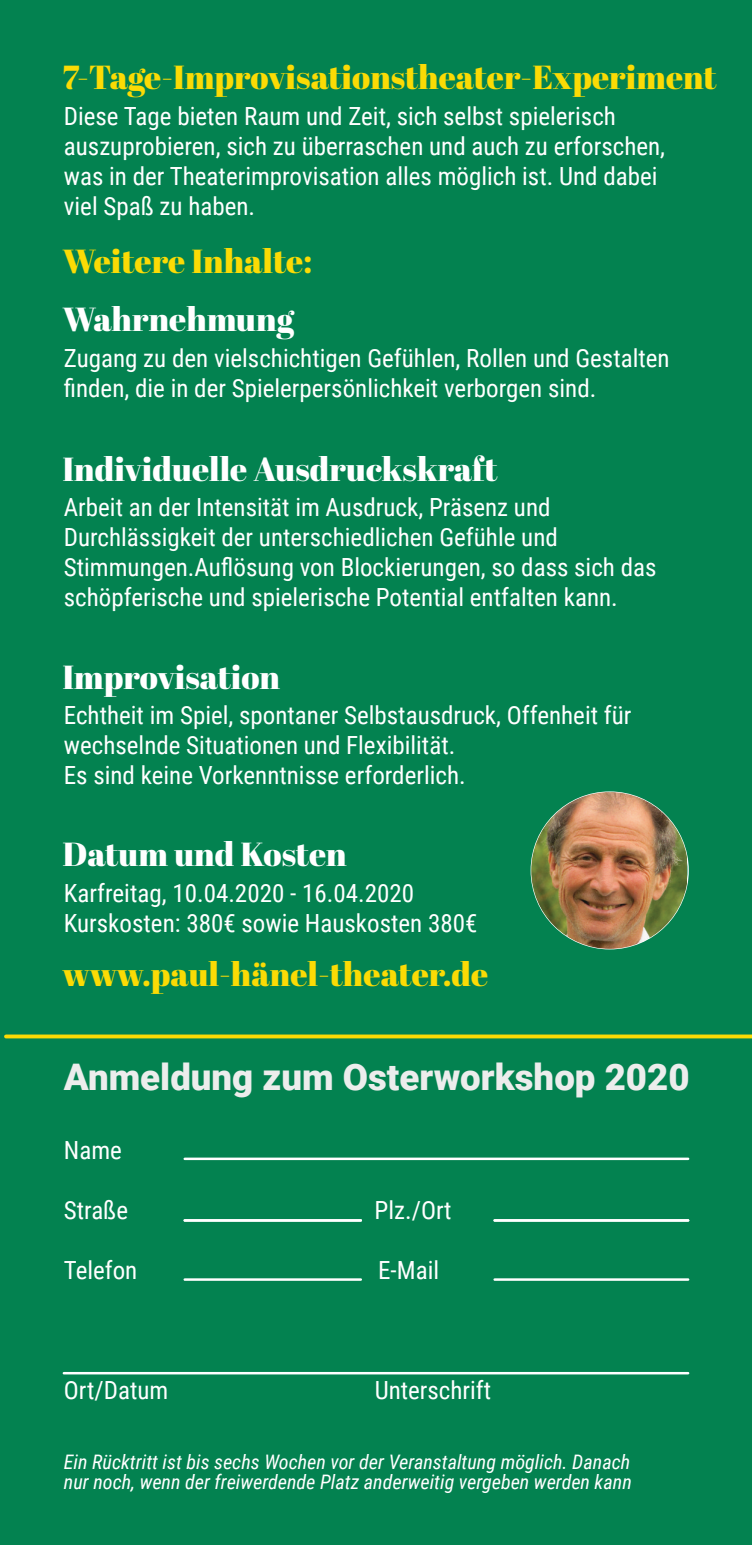
<style>
.page{position:relative;width:752px;height:1545px;background:#fff}
.page>*{position:absolute;margin:0;border:0;box-sizing:border-box;transform-origin:0 0}
.t1{font:900 36.75px "Roboto";color:#ecedec}
.t2{font:33.25px "Abril Fatface";color:#fbdb05}
.t3{font:33.25px "Abril Fatface";color:#fff}
.t4{font:25px/30px "Roboto Condensed";color:#fff}
.t5{font:italic 20px/20px "Roboto Condensed";color:#fff}
</style>
<div class="page">
<div style="left:0;top:0;width:751px;height:1545px;background:#038250"></div>
<svg style="left:6px;top:1034px;width:745px;height:4px;background:#d9cf0f"></svg>
<img style="left:531px;top:792px;width:155px;height:157px;border-radius:50%">
<hr style="left:185px;top:1158px;width:502px;height:2px;background:#fff">
<hr style="left:64px;top:1372px;width:623px;height:2px;background:#fff">
<hr style="left:185px;top:1219px;width:175px;height:3px;background:#fff">
<hr style="left:494px;top:1219px;width:193px;height:3px;background:#fff">
<hr style="left:185px;top:1278px;width:175px;height:3px;background:#fff">
<hr style="left:494px;top:1278px;width:193px;height:3px;background:#fff">
<h2 class="t2" style="left:62px;top:54px;width:655px">7-Tage-Improvisationstheater-Experiment</h2>
<p class="t4" style="left:64px;top:103px;width:602px">Diese Tage bieten Raum und Zeit, sich selbst spielerisch auszuprobieren, sich zu überraschen und auch zu erforschen, was in der Theaterimprovisation alles möglich ist. Und dabei viel Spaß zu haben.</p>
<h2 class="t2" style="left:62px;top:238px;width:251px">Weitere Inhalte:</h2>
<h2 class="t3" style="left:62px;top:296px;width:233px">Wahrnehmung</h2>
<p class="t4" style="left:64px;top:345px;width:607px">Zugang zu den vielschichtigen Gefühlen, Rollen und Gestalten finden, die in der Spielerpersönlichkeit verborgen sind.</p>
<h2 class="t3" style="left:62px;top:445px;width:436px">Individuelle Ausdruckskraft</h2>
<p class="t4" style="left:64px;top:495px;width:594px">Arbeit an der Intensität im Ausdruck, Präsenz und Durchlässigkeit der unterschiedlichen Gefühle und Stimmungen.Auflösung von Blockierungen, so dass sich das schöpferische und spielerische Potential entfalten kann.</p>
<h2 class="t3" style="left:62px;top:654px;width:219px">Improvisation</h2>
<p class="t4" style="left:64px;top:703px;width:569px">Echtheit im Spiel, spontaner Selbstausdruck, Offenheit für wechselnde Situationen und Flexibilität.<br>Es sind keine Vorkenntnisse erforderlich.</p>
<h2 class="t3" style="left:62px;top:831px;width:285px">Datum und Kosten</h2>
<p class="t4" style="left:64px;top:880px;width:415px">Karfreitag, 10.04.2020 - 16.04.2020<br>Kurskosten: 380€ sowie Hauskosten 380€</p>
<h2 class="t2" style="left:62px;top:951px;width:427px">www.paul-hänel-theater.de</h2>
<h1 class="t1" style="left:64px;top:1063px;width:627px">Anmeldung zum Osterworkshop 2020</h1>
<p class="t4" style="left:64px;top:1138px;width:59px">Name</p>
<p class="t4" style="left:64px;top:1198px;width:66px">Straße</p>
<p class="t4" style="left:374px;top:1198px;width:79px">Plz./Ort</p>
<p class="t4" style="left:64px;top:1258px;width:75px">Telefon</p>
<p class="t4" style="left:378px;top:1258px;width:62px">E-Mail</p>
<p class="t4" style="left:64px;top:1378px;width:106px">Ort/Datum</p>
<p class="t4" style="left:374px;top:1378px;width:118px">Unterschrift</p>
<p class="t5" style="left:64px;top:1454px;width:569px">Ein Rücktritt ist bis sechs Wochen vor der Veranstaltung möglich. Danach nur noch, wenn der freiwerdende Platz anderweitig vergeben werden kann</p>
</div>
